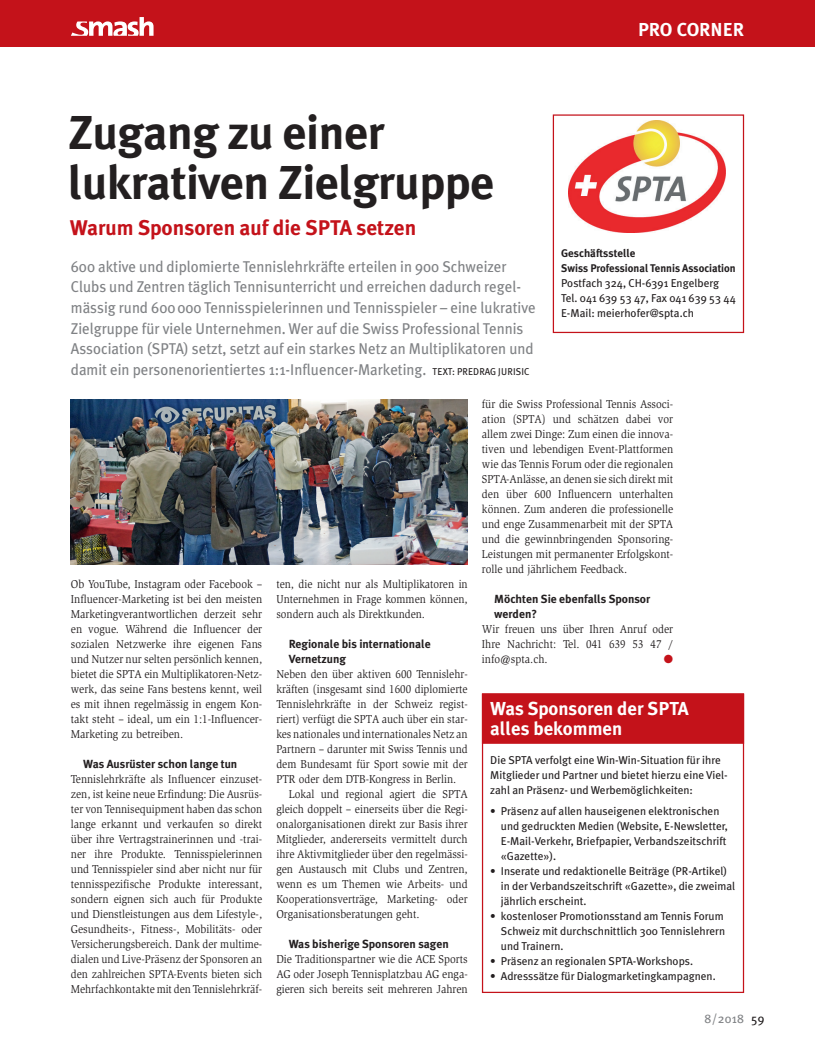
<style>
.page{position:relative;width:815px;height:1063px;background:#fff}
.page>*{position:absolute;margin:0;border:0;box-sizing:border-box;transform-origin:0 0}
.t1{font:700 47.5px/50px "Meta Plus";letter-spacing:-.01em;color:#231f20}
.t2{font:700 21.25px "Meta Plus";color:#c4121a}
.t3{font:700 18.75px/20px "Meta Plus";color:#fff}
.t4{font:15.62px/20.6px "Meta Plus";color:#808285;scale:.96 1}
.t5{font:12.5px "Meta Plus";letter-spacing:.025em;color:#808285}
.t6{font:11.75px/15px "Slimbach Std";letter-spacing:.005em;color:#231f20;text-align:justify;scale:.91 1}
.t7{font:11.75px/15px "Slimbach Std";letter-spacing:.005em;color:#231f20;text-align:justify;scale:.9 1}
.t8{font:700 11.75px/15px "Meta Plus";color:#231f20}
.t9{font:11.75px "Zapf Dingbats ITC";color:#c4121a}
.t10{font:11.38px/15px "Meta Plus";color:#231f20}
.t11{font:700 11.12px/15px "Meta Plus";color:#231f20}
.s1{font-size:10px;color:#231f20}
.s2{color:#231f20}
</style>
<div class="page">
<div style="left:0;top:0;width:815px;height:46px;background:#c4121a"></div>
<div style="left:553px;top:114px;width:191px;height:219px;border:1px solid #c4121a"></div>
<img style="left:568px;top:120px;width:157px;height:113px">
<svg style="left:71px;top:17px;width:83px;height:19px"></svg>
<div style="left:482px;top:694px;width:262px;height:50px;background:#c4121a"></div>
<div style="left:482px;top:693px;width:262px;height:300px;border:1px solid #c4121a"></div>
<img style="left:71px;top:400px;width:397px;height:164px">
<h3 class="t3" style="left:625px;top:19px;width:120px">SWISS WORLD</h3>
<h3 class="t3" style="left:638px;top:19px;width:108px">PRO CORNER</h3>
<h1 class="t1" style="left:68px;top:107px;width:428px">Zugang zu einer lukrativen Zielgruppe</h1>
<h2 class="t2" style="left:70px;top:215px;width:348px">Warum Sponsoren auf die SPTA setzen</h2>
<p class="t4" style="left:71px;top:256px;width:486px">600 aktive und diplomierte Tennislehrkräfte erteilen in 900 Schweizer Clubs und Zentren täglich Tennisunterricht und erreichen dadurch regel&shy;mässig rund 600000 Tennisspielerinnen und Tennisspieler – eine lukrative Zielgruppe für viele Unternehmen. Wer auf die Swiss Professional Tennis Association (SPTA) setzt, setzt auf ein starkes Netz an Multiplikatoren und damit ein personenorientiertes 1:1-Influencer-Marketing. <span class="s1">TEXT: PREDRAG JURISIC</span></p>
<p class="t11" style="left:561px;top:246px;width:176px">Geschäftsstelle<br>Swiss Professional Tennis Association</p>
<p class="t10" style="left:561px;top:276px;width:176px">Postfach 324, CH-6391 Engelberg<br>Tel. 041 639 53 47, Fax 041 639 53 44<br>E-Mail: meierhofer@spta.ch</p>
<p class="t6" style="left:71px;top:577px;width:212px">Ob YouTube, Instagram oder Facebook – Influencer-Marketing ist bei den meisten Marketingverantwortlichen derzeit sehr en vogue. Während die Influencer der sozialen Netzwerke ihre eigenen Fans und Nutzer nur selten persönlich kennen, bietet die SPTA ein Multiplikatoren-Netz&shy;werk, das seine Fans bestens kennt, weil es mit ihnen regelmässig in engem Kon&shy;takt steht – ideal, um ein 1:1-Influencer-Marketing zu betreiben.</p>
<p class="t8" style="left:83px;top:756px;width:156px">Was Ausrüster schon lange tun</p>
<p class="t7" style="left:71px;top:772px;width:214px">Tennislehrkräfte als Influencer einzuset&shy;zen, ist keine neue Erfindung: Die Ausrüs&shy;ter von Tennisequipment haben das schon lange erkannt und verkaufen so direkt über ihre Vertragstrainerinnen und -trai&shy;ner ihre Produkte. Tennisspielerinnen und Tennisspieler sind aber nicht nur für tennisspezifische Produkte interessant, sondern eignen sich auch für Produkte und Dienstleistungen aus dem Lifestyle-, Gesundheits-, Fitness-, Mobilitäts- oder Versicherungsbereich. Dank der multime&shy;dialen und Live-Präsenz der Sponsoren an den zahlreichen SPTA-Events bieten sich Mehrfachkontakte mit den Tennislehrkräf-</p>
<p class="t7" style="left:276px;top:577px;width:214px">ten, die nicht nur als Multiplikatoren in Unternehmen in Frage kommen können, sondern auch als Direktkunden.</p>
<p class="t8" style="left:289px;top:636px;width:143px">Regionale bis internationale<br>Vernetzung</p>
<p class="t7" style="left:276px;top:667px;width:214px">Neben den über aktiven 600 Tennislehr-</p>
<p class="t7" style="left:276px;top:682px;width:214px">kräften (insgesamt sind 1600 diplomierte</p>
<p class="t7" style="left:276px;top:697px;width:214px">Tennislehrkräfte in der Schweiz regist-</p>
<p class="t7" style="left:276px;top:712px;width:214px">riert) verfügt die SPTA auch über ein star-</p>
<p class="t7" style="left:276px;top:727px;width:214px">kes nationales und internationales Netz an</p>
<p class="t7" style="left:276px;top:742px;width:214px">Partnern – darunter mit Swiss Tennis und</p>
<p class="t7" style="left:276px;top:757px;width:214px">dem Bundesamt für Sport sowie mit der</p>
<p class="t7" style="left:276px;top:772px;width:202px">PTR oder dem DTB-Kongress in Berlin.</p>
<p class="t6" style="left:289px;top:787px;width:198px">Lokal und regional agiert die SPTA</p>
<p class="t6" style="left:276px;top:802px;width:212px">gleich doppelt – einerseits über die Regi-</p>
<p class="t6" style="left:276px;top:817px;width:212px">onalorganisationen direkt zur Basis ihrer</p>
<p class="t6" style="left:276px;top:832px;width:212px">Mitglieder, andererseits vermittelt durch</p>
<p class="t6" style="left:276px;top:847px;width:212px">ihre Aktivmitglieder über den regelmässi-</p>
<p class="t6" style="left:276px;top:862px;width:212px">gen Austausch mit Clubs und Zentren,</p>
<p class="t6" style="left:276px;top:877px;width:212px">wenn es um Themen wie Arbeits- und</p>
<p class="t6" style="left:276px;top:892px;width:212px">Kooperationsverträge, Marketing- oder</p>
<p class="t6" style="left:276px;top:907px;width:159px">Organisationsberatungen geht.</p>
<p class="t8" style="left:289px;top:936px;width:162px">Was bisherige Sponsoren sagen</p>
<p class="t6" style="left:276px;top:952px;width:212px">Die Traditionspartner wie die ACE Sports AG oder Joseph Tennisplatzbau AG enga&shy;gieren sich bereits seit mehreren Jahren</p>
<p class="t6" style="left:482px;top:397px;width:212px">für die Swiss Professional Tennis Associ&shy;ation (SPTA) und schätzen dabei vor allem zwei Dinge: Zum einen die innova&shy;tiven und lebendigen Event-Plattformen wie das Tennis Forum oder die regionalen SPTA-Anlässe, an denen sie sich direkt mit den über 600 Influencern unterhalten können. Zum anderen die professionelle und enge Zusammenarbeit mit der SPTA und die gewinnbringenden Sponsoring-Leistungen mit permanenter Erfolgskont&shy;rolle und jährlichem Feedback.</p>
<p class="t8" style="left:494px;top:591px;width:157px">Möchten Sie ebenfalls Sponsor werden?</p>
<p class="t6" style="left:482px;top:622px;width:212px">Wir freuen uns über Ihren Anruf oder Ihre Nachricht: Tel. 041 639 53 47 / info@spta.ch.</p>
<p class="t9" style="left:664px;top:654px;width:11px">●</p>
<h3 class="t3" style="left:490px;top:699px;width:200px">Was Sponsoren der SPTA alles bekommen</h3>
<p class="t10" style="left:490px;top:752px;width:239px">Die SPTA verfolgt eine Win-Win-Situation für ihre<br>Mitglieder und Partner und bietet hierzu eine Viel&shy;zahl an Präsenz- und Werbemöglichkeiten:</p>
<p class="t10" style="left:501px;top:803px;width:229px;text-indent:-11px">• Präsenz auf allen hauseigenen elektronischen und gedruckten Medien (Website, E-Newsletter, E-Mail-Verkehr, Briefpapier, Verbandszeitschrift «Gazette»).</p>
<p class="t10" style="left:501px;top:863px;width:236px;text-indent:-11px">• Inserate und redaktionelle Beiträge (PR-Artikel) in der Verbandszeitschrift «Gazette», die zweimal jährlich erscheint.</p>
<p class="t10" style="left:501px;top:908px;width:226px;text-indent:-11px">• kostenloser Promotionsstand am Tennis Forum<br>Schweiz mit durchschnittlich 300 Tennislehrern und Trainern.</p>
<p class="t10" style="left:490px;top:953px;width:204px">• Präsenz an regionalen SPTA-Workshops.</p>
<p class="t10" style="left:490px;top:968px;width:227px">• Adresssätze für Dialogmarketingkampagnen.</p>
<p class="t5" style="left:704px;top:1011px;width:62px">8/2018 <span class="s2">59</span></p>
</div>
